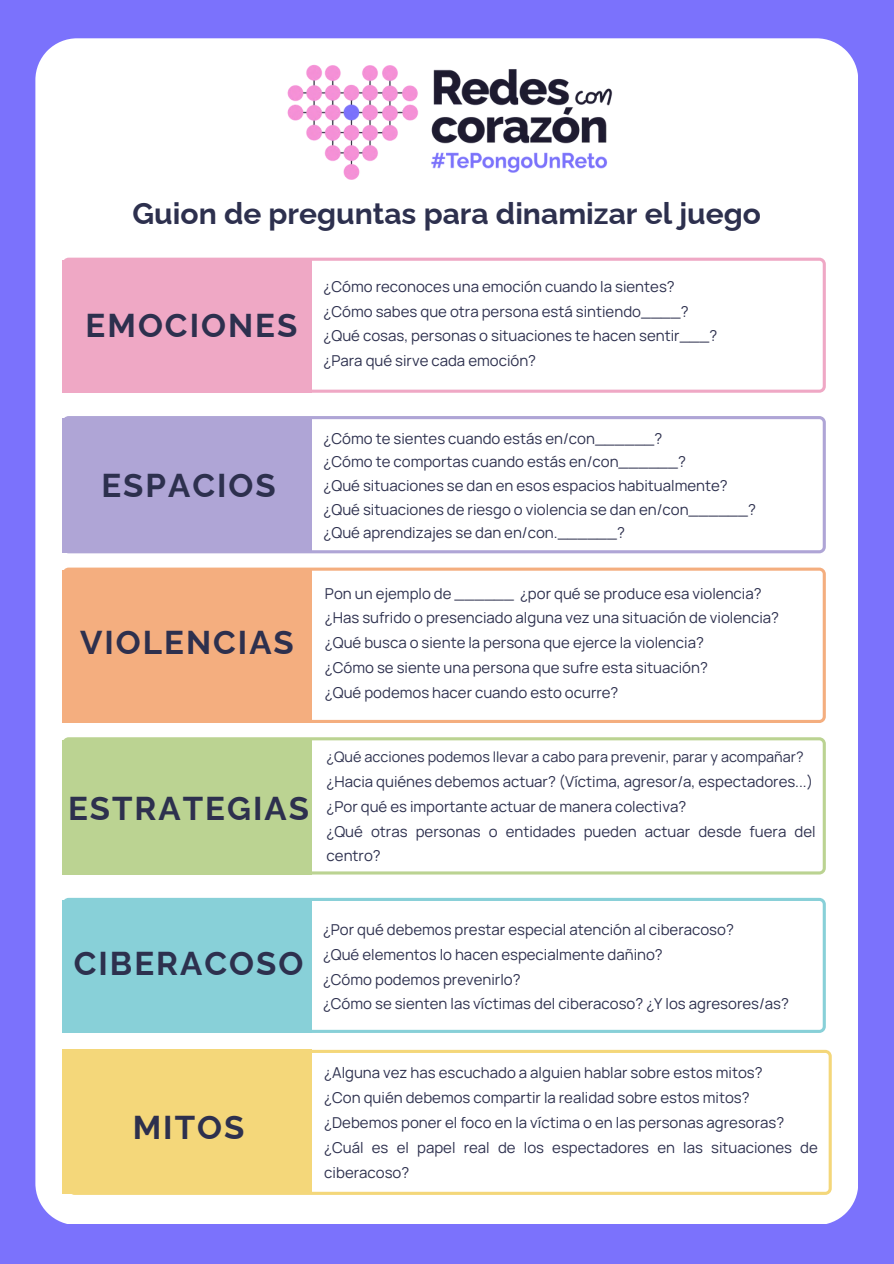
<style>
.page{position:relative;width:894px;height:1264px;background:#fff}
.page>*{position:absolute;margin:0;border:0;box-sizing:border-box;transform-origin:0 0}
.t1{font:700 33px "Raleway";letter-spacing:.06em;color:#2d304e}
.t2{font:700 30px "Raleway";color:#2d304e}
.t3{font:15px/24.8px "Manrope";color:#2d304e}
.t4{font:14.4px "Manrope";color:#2d304e}
</style>
<div class="page">
<div style="left:0;top:0;width:893px;height:1263px;background:#7b72fc"></div>
<div style="left:35px;top:38px;width:823px;height:1185px;background:#fff"></div>
<img style="left:285px;top:62px;width:329px;height:121px">
<div style="left:62px;top:258px;width:763px;height:135px;background:#fff"></div>
<div style="left:62px;top:260px;width:250px;height:133px;background:#efa8c5"></div>
<div style="left:62px;top:567px;width:763px;height:156px;background:#fff"></div>
<div style="left:62px;top:570px;width:250px;height:153px;background:#f4ae7f"></div>
<div style="left:62px;top:416px;width:763px;height:137px;background:#fff"></div>
<div style="left:62px;top:418px;width:250px;height:135px;background:#afa5d6"></div>
<div style="left:62px;top:737px;width:763px;height:137px;background:#fff"></div>
<div style="left:62px;top:739px;width:250px;height:135px;background:#bbd392"></div>
<div style="left:62px;top:897px;width:763px;height:135px;background:#fff"></div>
<div style="left:62px;top:900px;width:250px;height:132px;background:#88d0d8"></div>
<div style="left:62px;top:1049px;width:249px;height:144px;background:#f4d77a"></div>
<svg style="left:68px;top:1049px;width:763px;height:145px;fill:#fff"></svg>
<h1 class="t2" style="left:132px;top:195px;width:629px">Guion de preguntas para dinamizar el juego</h1>
<p class="t1" style="left:86px;top:306px;width:213px">EMOCIONES</p>
<h1 class="t3" style="left:323px;top:274px;width:352px">¿Cómo reconoces una emoción cuando la sientes?</h1>
<p class="t3" style="left:323px;top:299px;width:366px">¿Cómo sabes que otra persona está sintiendo____?</p>
<p class="t3" style="left:323px;top:324px;width:395px">¿Qué cosas, personas o situaciones te hacen sentir___?</p>
<p class="t3" style="left:323px;top:348px;width:214px">¿Para qué sirve cada emoción?</p>
<p class="t1" style="left:101px;top:466px;width:176px">ESPACIOS</p>
<p class="t1" style="left:80px;top:623px;width:215px">VIOLENCIAS</p>
<p class="t3" style="left:323px;top:426px;width:340px">¿Cómo te sientes cuando estás en/con______?</p>
<p class="t3" style="left:323px;top:449px;width:364px">¿Cómo te comportas cuando estás en/con______?</p>
<h1 class="t3" style="left:323px;top:473px;width:405px">¿Qué situaciones se dan en esos espacios habitualmente?</h1>
<p class="t3" style="left:323px;top:497px;width:433px">¿Qué situaciones de riesgo o violencia se dan en/con______?</p>
<p class="t3" style="left:323px;top:520px;width:303px">¿Qué aprendizajes se dan en/con.______?</p>
<p class="t3" style="left:325px;top:580px;width:438px">Pon un ejemplo de ______ ¿por qué se produce esa violencia?</p>
<p class="t3" style="left:325px;top:605px;width:455px">¿Has sufrido o presenciado alguna vez una situación de violencia?</p>
<p class="t3" style="left:325px;top:630px;width:380px">¿Qué busca o siente la persona que ejerce la violencia?</p>
<h1 class="t3" style="left:325px;top:655px;width:384px">¿Cómo se siente una persona que sufre esta situación?</h1>
<p class="t3" style="left:325px;top:679px;width:295px">¿Qué podemos hacer cuando esto ocurre?</p>
<p class="t1" style="left:68px;top:789px;width:242px">ESTRATEGIAS</p>
<p class="t4" style="left:326px;top:747px;width:478px">¿Qué acciones podemos llevar a cabo para prevenir, parar y acompañar?</p>
<p class="t3" style="left:326px;top:769px;width:488px">¿Hacia quiénes debemos actuar? (Víctima, agresor/a, espectadores...)</p>
<p class="t3" style="left:326px;top:794px;width:361px">¿Por qué es importante actuar de manera colectiva?</p>
<h1 class="t3" style="left:326px;top:818px;width:490px">¿Qué otras personas o entidades pueden actuar desde fuera del centro?</h1>
<h2 class="t1" style="left:74px;top:943px;width:231px">CIBERACOSO</h2>
<p class="t3" style="left:323px;top:917px;width:412px">¿Por qué debemos prestar especial atención al ciberacoso?</p>
<p class="t3" style="left:323px;top:942px;width:341px">¿Qué elementos lo hacen especialmente dañino?</p>
<p class="t3" style="left:323px;top:966px;width:199px">¿Cómo podemos prevenirlo?</p>
<p class="t3" style="left:323px;top:991px;width:467px">¿Cómo se sienten las víctimas del ciberacoso? ¿Y los agresores/as?</p>
<h1 class="t1" style="left:133px;top:1108px;width:113px">MITOS</h1>
<p class="t3" style="left:324px;top:1060px;width:440px">¿Alguna vez has escuchado a alguien hablar sobre estos mitos?</p>
<p class="t3" style="left:324px;top:1085px;width:426px">¿Con quién debemos compartir la realidad sobre estos mitos?</p>
<p class="t3" style="left:324px;top:1110px;width:461px">¿Debemos poner el foco en la víctima o en las personas agresoras?</p>
<p class="t3" style="left:324px;top:1134px;width:495px">¿Cuál es el papel real de los espectadores en las situaciones de ciberacoso?</p>
</div>
